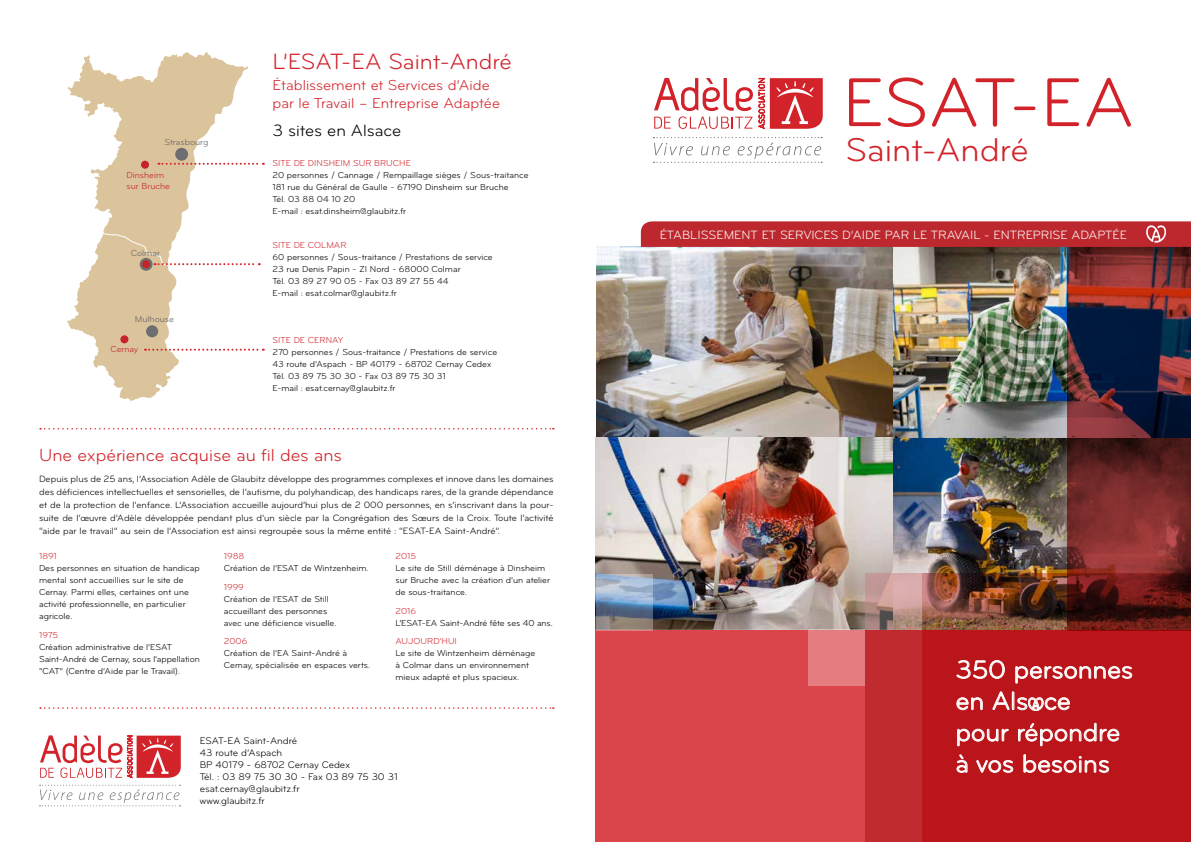
<style>
.page{position:relative;width:1191px;height:842px;background:#fff}
.page>*{position:absolute;margin:0;border:0;box-sizing:border-box;transform-origin:0 0}
.t1{font:71.7px "Bryant Pro";letter-spacing:-.01em;color:#d2232a}
.t2{font:34.1px "Bryant Pro";color:#d2232a}
.t3{font:25.9px/31.3px "Bryant Pro";color:#fff}
.t4{font:23px "Bryant Pro";color:#d2232a}
.t5{font:18px "Bryant Pro";color:#d2232a}
.t6{font:17px "Bryant Pro";color:#000}
.t7{font:15px/18px "Bryant Pro";color:#d2232a}
.t8{font:12.5px "Bryant Pro";color:#fff}
.t9{font:10px/12px "Bryant Pro";color:#000}
.t10{font:9.5px/13px "Bryant Pro";color:#000;text-align:justify}
.t11{font:9px/12px "Bryant Pro";color:#000}
.t12{font:9px "Bryant Pro";color:#d2232a}
.t13{font:9px "Bryant Pro";color:#616264}
.t14{font:9px/10.9px "Bryant Pro";color:#c4242a}
.s1{font-family:"Marque Alsace";font-size:30.2px}
</style>
<div class="page">
<img style="left:596px;top:247px;width:297px;height:190px">
<img style="left:595px;top:437px;width:298px;height:193px">
<img style="left:893px;top:247px;width:174px;height:326px">
<div style="left:595px;top:630px;width:326px;height:212px;background:#d9454b"></div>
<svg style="left:865px;top:573px;width:326px;height:269px;background:#b11e20"></svg>
<svg style="left:1067px;top:247px;width:124px;height:384px;background:#5a252b"></svg>
<svg style="left:865px;top:573px;width:56px;height:57px;background:#bc9590"></svg>
<div style="left:808px;top:630px;width:57px;height:56px;background:#e47c80"></div>
<svg style="left:596px;top:574px;width:57px;height:56px;background:#8a98ab"></svg>
<svg style="left:956px;top:660px;width:49px;height:19px"></svg>
<svg style="left:1015px;top:666px;width:117px;height:18px;background:#cc5559"></svg>
<svg style="left:956px;top:697px;width:27px;height:13px"></svg>
<svg style="left:992px;top:691px;width:78px;height:20px;background:#cc5659"></svg>
<svg style="left:957px;top:728px;width:52px;height:18px"></svg>
<svg style="left:1017px;top:723px;width:102px;height:23px;background:#c84a4e"></svg>
<svg style="left:956px;top:754px;width:11px;height:19px"></svg>
<svg style="left:976px;top:760px;width:37px;height:13px"></svg>
<svg style="left:1023px;top:754px;width:86px;height:19px;background:#cb5458"></svg>
<svg style="left:654px;top:78px;width:168px;height:51px"></svg>
<svg style="left:653px;top:137px;width:169px;height:26px"></svg>
<svg style="left:40px;top:735px;width:141px;height:43px"></svg>
<svg style="left:40px;top:785px;width:140px;height:21px"></svg>
<svg style="left:67px;top:52px;width:181px;height:349px"></svg>
<div style="left:175px;top:148px;width:13px;height:13px;background:#6d6e71;border-radius:50%"></div>
<svg style="left:140px;top:258px;width:12px;height:13px"></svg>
<div style="left:120px;top:335px;width:8px;height:8px;background:#c4242a;border-radius:50%"></div>
<div style="left:142px;top:260px;width:8px;height:8px;background:#c4242a;border-radius:50%"></div>
<div style="left:141px;top:161px;width:8px;height:8px;background:#c4242a;border-radius:50%"></div>
<div style="left:146px;top:325px;width:12px;height:12px;background:#6d6e71;border-radius:50%"></div>
<svg style="left:158px;top:163px;width:106px;height:2px"></svg>
<svg style="left:103px;top:233px;width:157px;height:33px"></svg>
<svg style="left:145px;top:349px;width:119px;height:2px"></svg>
<svg style="left:40px;top:707px;width:514px;height:2px"></svg>
<svg style="left:40px;top:428px;width:514px;height:1px"></svg>
<svg style="left:641px;top:221px;width:550px;height:26px;background:#be2d33"></svg>
<h3 class="t4" style="left:272px;top:48px;width:241px">L’ESAT-EA Saint-André</h3>
<h3 class="t7" style="left:272px;top:76px;width:229px">établissement et Services d’Aide par le Travail – Entreprise Adaptée</h3>
<p class="t13" style="left:164px;top:137px;width:46px">Strasbourg</p>
<p class="t14" style="left:126px;top:170px;width:45px">Dinsheim sur Bruche</p>
<p class="t13" style="left:131px;top:247px;width:31px">Colmar</p>
<p class="t13" style="left:135px;top:314px;width:41px">Mulhouse</p>
<p class="t14" style="left:110px;top:343px;width:29px">Cernay</p>
<h3 class="t6" style="left:272px;top:120px;width:130px">3 sites en Alsace</h3>
<p class="t12" style="left:272px;top:158px;width:139px">Site de dinsheim sur bruche</p>
<p class="t11" style="left:272px;top:169px;width:257px">20 personnes / Cannage / Rempaillage sièges / Sous-traitance 181 rue du Général de Gaulle - 67190 Dinsheim sur Bruche<br>Tél. 03 88 04 10 20<br>E-mail : esat.dinsheim@glaubitz.fr</p>
<p class="t12" style="left:272px;top:240px;width:62px">Site de COLMAR</p>
<p class="t11" style="left:272px;top:251px;width:222px">60 personnes / Sous-traitance / Prestations de service 23 rue Denis Papin - ZI Nord - 68000 Colmar<br>Tél. 03 89 27 90 05 - Fax 03 89 27 55 44<br>E-mail : esat.colmar@glaubitz.fr</p>
<p class="t12" style="left:272px;top:334px;width:72px">Site de Cernay</p>
<p class="t11" style="left:272px;top:346px;width:226px">270 personnes / Sous-traitance / Prestations de service 43 route d’Aspach - BP 40179 - 68702 Cernay Cedex Tél. 03 89 75 30 30 - Fax 03 89 75 30 31<br>E-mail : esat.cernay@glaubitz.fr</p>
<h3 class="t5" style="left:39px;top:444px;width:304px">U ne expérience acquise au fil des ans</h3>
<p class="t10" style="left:39px;top:472px;width:516px">Depuis plus de 25 ans, l’Association Adèle de Glaubitz développe des programmes complexes et innove dans les domaines des déficiences intellectuelles et sensorielles, de l’autisme, du polyhandicap, des handicaps rares, de la grande dépendance et de la protection de l’enfance. L’Association accueille aujourd’hui plus de 2 000 personnes, en s’inscrivant dans la pour&shy;suite de l’œuvre d’Adèle développée pendant plus d’un siècle par la Congrégation des Sœurs de la Croix. Toute l’activité “aide par le travail” au sein de l’Association est ainsi regroupée sous la même entité : “ESAT-EA Saint-André”.</p>
<p class="t12" style="left:39px;top:550px;width:19px">1891</p>
<p class="t11" style="left:39px;top:562px;width:162px">Des personnes en situation de handicap mental sont accueillies sur le site de Cernay. Parmi elles, certaines ont une activité professionnelle, en particulier agricole.</p>
<p class="t12" style="left:39px;top:629px;width:21px">1975</p>
<p class="t11" style="left:39px;top:641px;width:162px">Création administrative de l’ESAT<br>Saint-André de Cernay, sous l’appellation “CAT” (Centre d’Aide par le Travail).</p>
<p class="t12" style="left:395px;top:550px;width:22px">2015</p>
<p class="t11" style="left:395px;top:562px;width:156px">Le site de Still déménage à Dinsheim sur Bruche avec la création d’un atelier de sous-traitance.</p>
<p class="t12" style="left:395px;top:605px;width:22px">2016</p>
<p class="t11" style="left:395px;top:617px;width:159px">L’ESAT-EA Saint-André fête ses 40 ans.</p>
<p class="t12" style="left:395px;top:636px;width:63px">Aujourd’hui</p>
<p class="t11" style="left:395px;top:647px;width:141px">Le site de Wintzenheim déménage à Colmar dans un environnement mieux adapté et plus spacieux.</p>
<p class="t12" style="left:224px;top:550px;width:22px">1988</p>
<p class="t11" style="left:224px;top:562px;width:65px">Création de l’ESAT</p>
<p class="t11" style="left:301px;top:562px;width:69px">de Wintzenheim.</p>
<p class="t12" style="left:224px;top:581px;width:22px">1999</p>
<p class="t11" style="left:224px;top:593px;width:65px">Création de l’ESAT</p>
<p class="t11" style="left:224px;top:593px;width:114px;text-indent:78px">de Still accueillant des personnes avec une déficience visuelle.</p>
<p class="t12" style="left:224px;top:636px;width:25px">2006</p>
<p class="t11" style="left:224px;top:647px;width:148px">Création de l’EA Saint-André à<br>Cernay, spécialisée en espaces verts.</p>
<p class="t9" style="left:200px;top:735px;width:199px">ESAT-EA Saint-André<br>43 route d’Aspach<br>BP 40179 - 68702 Cernay Cedex<br>Tél. : 03 89 75 30 30 - Fax 03 89 75 30 31 esat.cernay@glaubitz.fr<br>www.glaubitz.fr</p>
<h1 class="t1" style="left:842px;top:60px;width:287px">Esat-EA</h1>
<h2 class="t2" style="left:845px;top:130px;width:185px">Saint-André</h2>
<h3 class="t8" style="left:659px;top:227px;width:467px">établissement et services d’aide par le travail - entreprise adaptée</h3>
<h3 class="t3" style="left:955px;top:654px;width:179px">350 personnes en Als<span class="s1">a</span>ce<br>pour répondre à vos besoins</h3>
</div>
